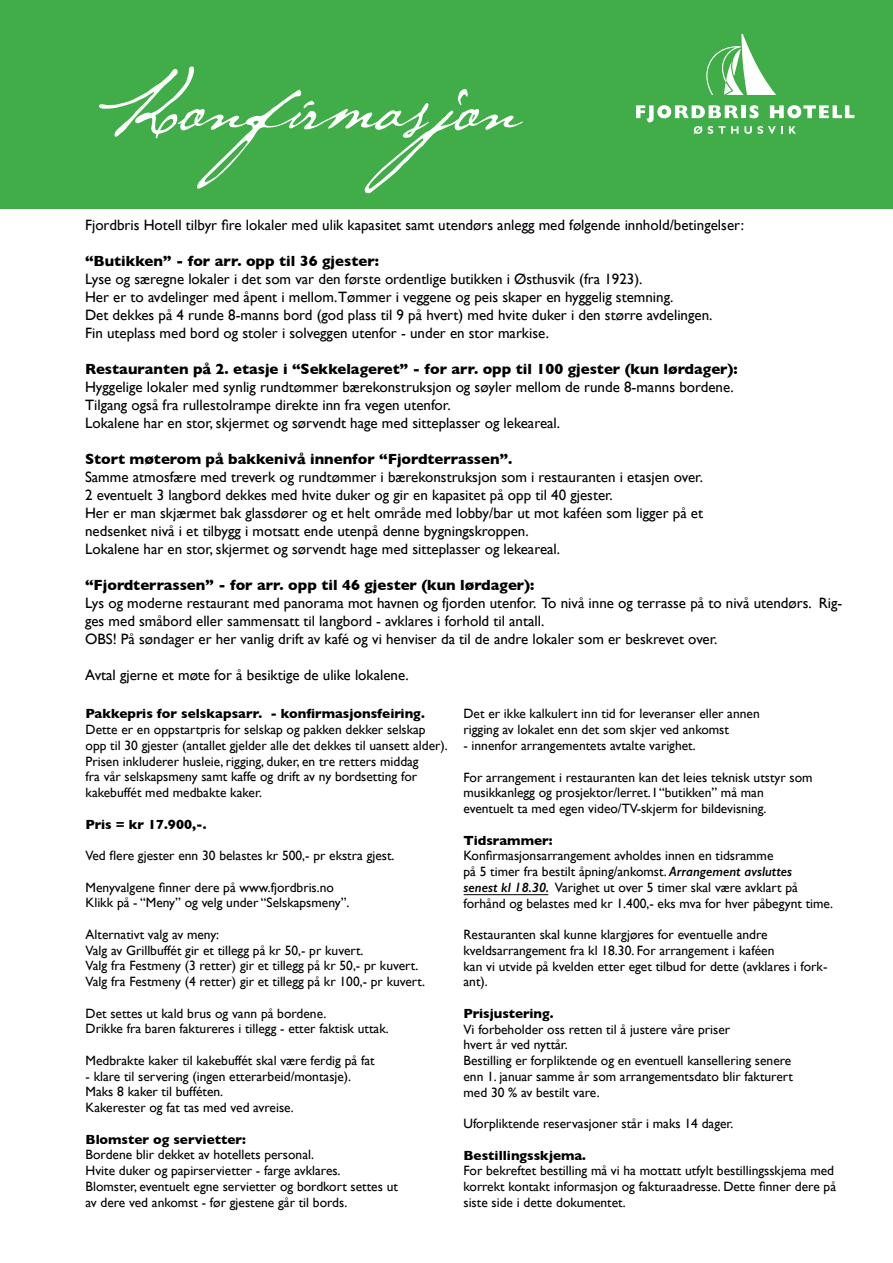
<style>
.page{position:relative;width:893px;height:1263px;background:#fff}
.page>*{position:absolute;margin:0;border:0;box-sizing:border-box;transform-origin:0 0}
.t1{font:90px "P22 Cezanne Alt Two";color:#fff}
.t2{font:15px/18px "Gill Sans";color:#000}
.t3{font:700 15px "Gill Sans";color:#000}
.t4{font:13.5px/15.8px "Gill Sans";color:#000}
.t5{font:700 13.5px "Gill Sans";color:#000}
.s1{font-weight:600;font-style:italic}
</style>
<div class="page">
<div style="left:0;top:0;width:893px;height:208px;background:#41ad49"></div>
<div style="left:741px;top:105px;width:5px;height:13px;background:#fff"></div>
<svg style="left:750px;top:105px;width:9px;height:13px"></svg>
<svg style="left:770px;top:105px;width:84px;height:13px"></svg>
<svg style="left:636px;top:105px;width:102px;height:29px"></svg>
<svg style="left:744px;top:126px;width:39px;height:8px"></svg>
<svg style="left:789px;top:126px;width:7px;height:8px"></svg>
<svg style="left:706px;top:34px;width:70px;height:61px"></svg>
<hr style="left:464px;top:894px;width:84px;height:1px;background:#000">
<h1 class="t1" style="left:101px;top:44px;width:431px">Konfirmasjon</h1>
<p class="t2" style="left:85px;top:215px;width:660px">Fjordbris Hotell tilbyr fire lokaler med ulik kapasitet samt utendørs anlegg med følgende innhold/betingelser:</p>
<p class="t3" style="left:85px;top:249px;width:295px">“Butikken” - for arr. opp til 36 gjester:</p>
<p class="t2" style="left:85px;top:269px;width:629px">Lyse og særegne lokaler i det som var den første ordentlige butikken i Østhusvik (fra 1923).<br>Her er to avdelinger med åpent i mellom.Tømmer i veggene og peis skaper en hyggelig stemning.<br>Det dekkes på 4 runde 8-manns bord (god plass til 9 på hvert) med hvite duker i den større avdelingen.<br>Fin uteplass med bord og stoler i solveggen utenfor - under en stor markise.</p>
<p class="t3" style="left:85px;top:357px;width:654px">Restauranten på 2. etasje i “Sekkelageret” - for arr. opp til 100 gjester (kun lørdager):</p>
<p class="t2" style="left:85px;top:377px;width:650px">Hyggelige lokaler med synlig rundtømmer bærekonstruksjon og søyler mellom de runde 8-manns bordene.<br>Tilgang også fra rullestolrampe direkte inn fra vegen utenfor.<br>Lokalene har en stor, skjermet og sørvendt hage med sitteplasser og lekeareal.</p>
<p class="t3" style="left:85px;top:447px;width:429px">Stort møterom på bakkenivå innenfor “Fjordterrassen”.</p>
<p class="t2" style="left:85px;top:467px;width:620px">Samme atmosfære med treverk og rundtømmer i bærekonstruksjon som i restauranten i etasjen over.<br>2 eventuelt 3 langbord dekkes med hvite duker og gir en kapasitet på opp til 40 gjester.<br>Her er man skjærmet bak glassdører og et helt område med lobby/bar ut mot kaféen som ligger på et nedsenket nivå i et tilbygg i motsatt ende utenpå denne bygningskroppen.<br>Lokalene har en stor, skjermet og sørvendt hage med sitteplasser og lekeareal.</p>
<p class="t3" style="left:85px;top:573px;width:451px">“Fjordterrassen” - for arr. opp til 46 gjester (kun lørdager):</p>
<p class="t2" style="left:85px;top:593px;width:759px">Lys og moderne restaurant med panorama mot havnen og fjorden utenfor. To nivå inne og terrasse på to nivå utendørs. Rig&shy;ges med småbord eller sammensatt til langbord - avklares i forhold til antall.<br>OBS! På søndager er her vanlig drift av kafé og vi henviser da til de andre lokaler som er beskrevet over.</p>
<p class="t2" style="left:85px;top:665px;width:325px">Avtal gjerne et møte for å besiktige de ulike lokalene.</p>
<p class="t5" style="left:86px;top:703px;width:341px">Pakkepris for selskapsarr. - konfirmasjonsfeiring.</p>
<p class="t4" style="left:86px;top:721px;width:364px">Dette er en oppstartpris for selskap og pakken dekker selskap opp til 30 gjester (antallet gjelder alle det dekkes til uansett alder).<br>Prisen inkluderer husleie, rigging, duker, en tre retters middag<br>fra vår selskapsmeny samt kaffe og drift av ny bordsetting for kakebuffét med medbakte kaker.</p>
<p class="t5" style="left:86px;top:813px;width:122px">Pris = kr 17.900,-.</p>
<p class="t4" style="left:86px;top:847px;width:310px">Ved flere gjester enn 30 belastes kr 500,- pr ekstra gjest.</p>
<p class="t4" style="left:86px;top:879px;width:265px">Menyvalgene finner dere på www.fjordbris.no<br>Klikk på - “Meny” og velg under “Selskapsmeny”.</p>
<p class="t4" style="left:86px;top:926px;width:341px">Alternativt valg av meny:<br>Valg av Grillbuffét gir et tillegg på kr 50,- pr kuvert.<br>Valg fra Festmeny (3 retter) gir et tillegg på kr 50,- pr kuvert.<br>Valg fra Festmeny (4 retter) gir et tillegg på kr 100,- pr kuvert.</p>
<p class="t4" style="left:86px;top:1005px;width:305px">Det settes ut kald brus og vann på bordene.<br>Drikke fra baren faktureres i tillegg - etter faktisk uttak.</p>
<p class="t4" style="left:86px;top:1052px;width:291px">Medbrakte kaker til kakebuffét skal være ferdig på fat</p>
<p class="t4" style="left:86px;top:1068px;width:267px">- klare til servering (ingen etterarbeid/montasje).<br>Maks 8 kaker til bufféten.<br>Kakerester og fat tas med ved avreise.</p>
<p class="t5" style="left:86px;top:1128px;width:162px">Blomster og servietter:</p>
<p class="t4" style="left:86px;top:1147px;width:314px">Bordene blir dekket av hotellets personal.<br>Hvite duker og papirservietter - farge avklares.<br>Blomster, eventuelt egne servietter og bordkort settes ut av dere ved ankomst - før gjestene går til bords.</p>
<p class="t4" style="left:463px;top:706px;width:298px">Det er ikke kalkulert inn tid for leveranser eller annen rigging av lokalet enn det som skjer ved ankomst</p>
<p class="t4" style="left:463px;top:737px;width:234px">- innenfor arrangementets avtalte varighet.</p>
<p class="t4" style="left:463px;top:769px;width:351px">For arrangement i restauranten kan det leies teknisk utstyr som musikkanlegg og prosjektor/lerret. I “butikken” må man eventuelt ta med egen video/TV-skjerm for bildevisning.</p>
<p class="t5" style="left:463px;top:829px;width:91px">Tidsrammer:</p>
<p class="t4" style="left:463px;top:848px;width:371px">Konfirmasjonsarrangement avholdes innen en tidsramme<br>på 5 timer fra bestilt åpning/ankomst. <span class="s1">Arrangement avsluttes<br>senest kl 18.30.</span> Varighet ut over 5 timer skal være avklart på forhånd og belastes med kr 1.400,- eks mva for hver påbegynt time.</p>
<p class="t4" style="left:463px;top:926px;width:365px">Restauranten skal kunne klargjøres for eventuelle andre kveldsarrangement fra kl 18.30. For arrangement i kaféen<br>kan vi utvide på kvelden etter eget tilbud for dette (avklares i fork&shy;ant).</p>
<p class="t5" style="left:463px;top:1002px;width:92px">Prisjustering.</p>
<p class="t4" style="left:463px;top:1021px;width:331px">Vi forbeholder oss retten til å justere våre priser<br>hvert år ved nyttår.<br>Bestilling er forpliktende og en eventuell kansellering senere enn 1. januar samme år som arrangementsdato blir fakturert med 30 % av bestilt vare.</p>
<p class="t4" style="left:463px;top:1115px;width:271px">Uforpliktende reservasjoner står i maks 14 dager.</p>
<p class="t5" style="left:463px;top:1144px;width:124px">Bestillingsskjema.</p>
<p class="t4" style="left:463px;top:1163px;width:374px">For bekreftet bestilling må vi ha mottatt utfylt bestillingsskjema med korrekt kontakt informasjon og fakturaadresse. Dette finner dere på siste side i dette dokumentet.</p>
</div>
